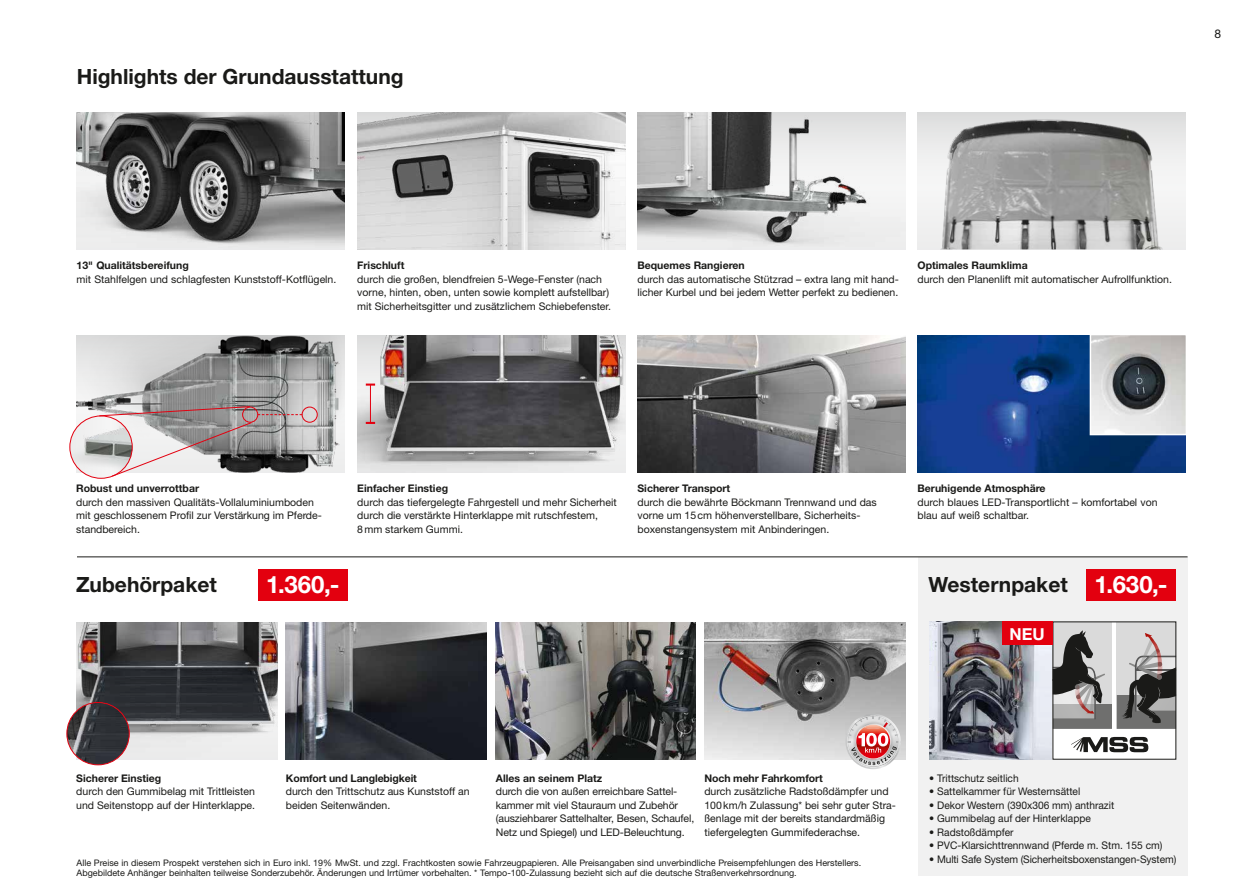
<style>
.page{position:relative;width:1251px;height:893px;background:#fff}
.page>*{position:absolute;margin:0;border:0;box-sizing:border-box;transform-origin:0 0}
.t1{font:700 24px "Helvetica Neue LT Std";color:#fff}
.t2{font:700 21px "Helvetica Neue LT Std";color:#1a1a18}
.t3{font:700 16.5px "Helvetica Neue LT Std";color:#fff}
.t4{font:12px "Helvetica Neue LT Std";color:#1a1a18}
.t5{font:10.5px/13.5px "Helvetica Neue LT Std";color:#1a1a18}
.t6{font:700 10.5px "Helvetica Neue LT Std";color:#1a1a18}
.t7{font:9px/10.5px "Helvetica Neue LT Std";color:#1a1a18}
</style>
<div class="page">
<div style="left:917px;top:557px;width:270px;height:319px;background:#f1f1f1"></div>
<img style="left:77px;top:112px;width:267px;height:137px">
<img style="left:917px;top:335px;width:268px;height:137px">
<img style="left:637px;top:335px;width:268px;height:137px">
<img style="left:917px;top:112px;width:268px;height:137px">
<img style="left:76px;top:335px;width:268px;height:138px">
<img style="left:70px;top:416px;width:62px;height:62px;border-radius:31px">
<img style="left:357px;top:335px;width:268px;height:137px">
<hr style="left:370px;top:385px;width:1px;height:38px;background:#e3000f">
<svg style="left:366px;top:384px;width:9px;height:2px"></svg>
<svg style="left:366px;top:422px;width:9px;height:2px"></svg>
<svg style="left:1088px;top:335px;width:98px;height:101px;background:#aaadae"></svg>
<img style="left:357px;top:112px;width:268px;height:137px">
<img style="left:637px;top:112px;width:268px;height:137px">
<img style="left:929px;top:622px;width:123px;height:137px">
<img style="left:286px;top:622px;width:200px;height:137px">
<img style="left:704px;top:622px;width:201px;height:137px">
<img style="left:495px;top:622px;width:200px;height:137px">
<img style="left:76px;top:622px;width:201px;height:137px">
<img style="left:67px;top:702px;width:62px;height:63px;border-radius:31px">
<div style="left:66px;top:702px;width:64px;height:63px;border:1px solid #e3000f;border-radius:50%"></div>
<svg style="left:844px;top:714px;width:57px;height:55px;background:#d4afae"></svg>
<svg style="left:1052px;top:622px;width:123px;height:137px;fill:#fff"></svg>
<svg style="left:1054px;top:624px;width:119px;height:105px;background:#959493"></svg>
<svg style="left:1071px;top:737px;width:77px;height:15px"></svg>
<div style="left:301px;top:407px;width:16px;height:16px;border:1px solid #e3000f;border-radius:50%"></div>
<svg style="left:98px;top:406px;width:204px;height:71px"></svg>
<div style="left:258px;top:569px;width:90px;height:32px;background:#e3000f"></div>
<div style="left:1086px;top:569px;width:89px;height:32px;background:#e3000f"></div>
<hr style="left:77px;top:557px;width:1110px;height:1px;background:#1a1a18">
<div style="left:1002px;top:622px;width:50px;height:23px;background:#e3000f"></div>
<h2 class="t2" style="left:77px;top:64px;width:328px">Highlights der Grundausstattung</h2>
<p class="t4" style="left:1214px;top:27px;width:8px">8</p>
<p class="t6" style="left:77px;top:259px;width:114px">13" Qualitätsbereifung</p>
<p class="t5" style="left:77px;top:272px;width:261px">mit Stahlfelgen und schlagfesten Kunststoff-Kotflügeln.</p>
<p class="t6" style="left:357px;top:259px;width:49px">Frischluft</p>
<p class="t5" style="left:357px;top:272px;width:255px">durch die großen, blendfreien 5-Wege-Fenster (nach vorne, hinten, oben, unten sowie komplett aufstellbar) mit Sicherheitsgitter und zusätzlichem Schiebefenster.</p>
<p class="t6" style="left:637px;top:259px;width:109px">Bequemes Rangieren</p>
<p class="t5" style="left:637px;top:272px;width:262px">durch das automatische Stützrad – extra lang mit hand&shy;licher Kurbel und bei jedem Wetter perfekt zu bedienen.</p>
<p class="t6" style="left:917px;top:259px;width:112px">Optimales Raumklima</p>
<p class="t5" style="left:917px;top:272px;width:256px">durch den Planenlift mit automatischer Aufrollfunktion.</p>
<p class="t6" style="left:76px;top:482px;width:124px">Robust und unverrottbar</p>
<p class="t5" style="left:76px;top:495px;width:247px">durch den massiven Qualitäts-Vollaluminiumboden mit geschlossenem Profil zur Verstärkung im Pferde&shy;standbereich.</p>
<p class="t6" style="left:357px;top:482px;width:92px">Einfacher Einstieg</p>
<p class="t5" style="left:357px;top:495px;width:261px">durch das tiefergelegte Fahrgestell und mehr Sicherheit durch die verstärkte Hinterklappe mit rutschfestem,<br>8mm starkem Gummi.</p>
<p class="t6" style="left:637px;top:482px;width:94px">Sicherer Transport</p>
<p class="t5" style="left:637px;top:495px;width:241px">durch die bewährte Böckmann Trennwand und das vorne um 15cm höhenverstellbare, Sicherheits&shy;boxenstangensystem mit Anbinderingen.</p>
<p class="t6" style="left:917px;top:482px;width:130px">Beruhigende Atmosphäre</p>
<p class="t5" style="left:917px;top:495px;width:241px">durch blaues LED-Transportlicht – komfortabel von blau auf weiß schaltbar.</p>
<h1 class="t1" style="left:266px;top:570px;width:75px">1.360,-</h1>
<h1 class="t1" style="left:1094px;top:570px;width:75px">1.630,-</h1>
<h2 class="t2" style="left:76px;top:572px;width:142px">Zubehörpaket</h2>
<h2 class="t2" style="left:928px;top:572px;width:141px">Westernpaket</h2>
<h3 class="t3" style="left:1009px;top:624px;width:37px">NEU</h3>
<p class="t6" style="left:76px;top:771px;width:86px">Sicherer Einstieg</p>
<p class="t5" style="left:76px;top:784px;width:180px">durch den Gummibelag mit Trittleisten und Seitenstopp auf der Hinterklappe.</p>
<p class="t6" style="left:286px;top:771px;width:133px">Komfort und Langlebigkeit</p>
<p class="t5" style="left:286px;top:784px;width:185px">durch den Trittschutz aus Kunststoff an beiden Seitenwänden.</p>
<p class="t6" style="left:496px;top:771px;width:108px">Alles an seinem Platz</p>
<p class="t5" style="left:496px;top:784px;width:200px">durch die von außen erreichbare Sattel&shy;kammer mit viel Stauraum und Zubehör (ausziehbarer Sattelhalter, Besen, Schaufel, Netz und Spiegel) und LED-Beleuchtung.</p>
<p class="t6" style="left:704px;top:771px;width:120px">Noch mehr Fahrkomfort</p>
<p class="t5" style="left:704px;top:784px;width:193px">durch zusätzliche Radstoßdämpfer und 100km/h Zulassung* bei sehr guter Stra&shy;ßenlage mit der bereits standardmäßig tiefergelegten Gummifederachse.</p>
<p class="t7" style="left:76px;top:857px;width:786px">Alle Preise in diesem Prospekt verstehen sich in Euro inkl. 19% MwSt. und zzgl. Frachtkosten sowie Fahrzeugpapieren. Alle Preisangaben sind unverbindliche Preisempfehlungen des Herstellers.<br>Abgebildete Anhänger beinhalten teilweise Sonderzubehör. Änderungen und Irrtümer vorbehalten. * Tempo-100-Zulassung bezieht sich auf die deutsche Straßenverkehrsordnung.</p>
<p class="t5" style="left:929px;top:771px;width:91px">• Trittschutz seitlich</p>
<p class="t5" style="left:929px;top:784px;width:152px">• Sattelkammer für Westernsättel</p>
<p class="t5" style="left:929px;top:798px;width:186px">• Dekor Western (390x306 mm) anthrazit</p>
<p class="t5" style="left:929px;top:811px;width:163px">• Gummibelag auf der Hinterklappe</p>
<p class="t5" style="left:929px;top:825px;width:86px">• Radstoßdämpfer</p>
<p class="t5" style="left:929px;top:838px;width:235px">• PVC-Klarsichttrennwand (Pferde m. Stm. 155 cm)</p>
<p class="t5" style="left:929px;top:852px;width:248px">• Multi Safe System (Sicherheitsboxenstangen-System)</p>
</div>
